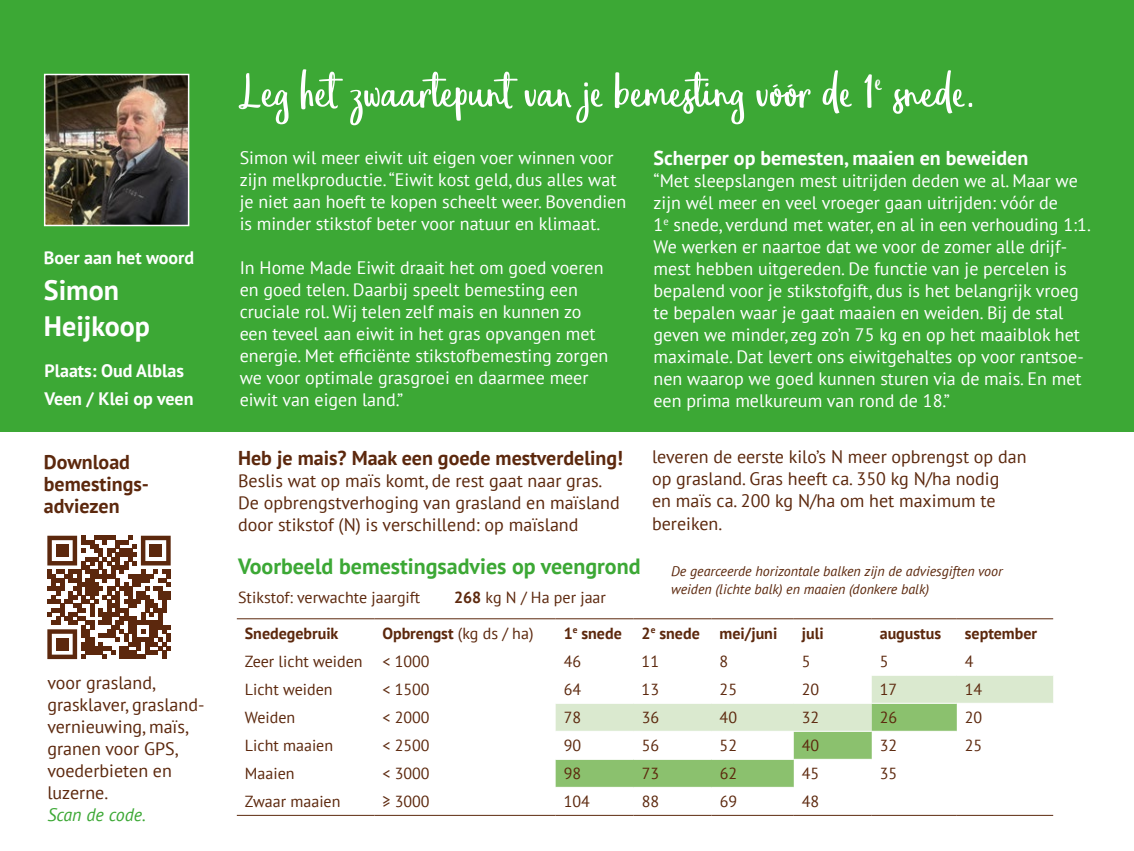
<style>
.page{position:relative;width:1134px;height:851px;background:#fff}
.page>*{position:absolute;margin:0;border:0;box-sizing:border-box;transform-origin:0 0}
.t1{font:52px "Eufoniem One";color:#fff}
.t2{font:700 28px/36px "PT Sans";color:#fff}
.t3{font:700 22px "PT Sans";color:#3ca835}
.t4{font:700 20px/22px "PT Sans";color:#5c280d}
.t5{font:700 20px "PT Sans";color:#fff}
.t6{font:18px/22px "PT Sans";color:#fff}
.t7{font:18px/22px "PT Sans";color:#5c280d}
.t8{font:700 18px/28px "PT Sans";color:#fff}
.t9{font:italic 18px "PT Sans";color:#3ca835}
.t10{font:16px "PT Sans";color:#5c280d}
.t11{font:700 16px "PT Sans";color:#5c280d}
.t12{font:italic 14px/18px "PT Sans";color:#5c280d}
.s1{font-weight:700}
.s2{font-weight:400}
</style>
<div class="page">
<div style="left:0;top:0;width:1134px;height:431px;background:#3ca835"></div>
<img style="left:47px;top:77px;width:139px;height:146px">
<div style="left:44px;top:74px;width:145px;height:152px;border:2px solid #fff"></div>
<svg style="left:47px;top:535px;width:124px;height:124px"></svg>
<div style="left:56px;top:544px;width:13px;height:13px;background:#5c280d"></div>
<div style="left:149px;top:544px;width:13px;height:13px;background:#5c280d"></div>
<div style="left:56px;top:637px;width:13px;height:13px;background:#5c280d"></div>
<svg style="left:556px;top:675px;width:497px;height:111px"></svg>
<hr style="left:556px;top:702px;width:78px;height:1px;background:#fff">
<hr style="left:634px;top:702px;width:77px;height:1px;background:#fff">
<hr style="left:711px;top:702px;width:83px;height:1px;background:#fff">
<hr style="left:794px;top:702px;width:78px;height:1px;background:#fff">
<hr style="left:872px;top:702px;width:85px;height:1px;background:#fff">
<hr style="left:957px;top:702px;width:96px;height:1px;background:#fff">
<hr style="left:556px;top:730px;width:78px;height:1px;background:#fff">
<hr style="left:634px;top:730px;width:77px;height:1px;background:#fff">
<hr style="left:711px;top:730px;width:83px;height:1px;background:#fff">
<hr style="left:794px;top:730px;width:78px;height:1px;background:#fff">
<hr style="left:872px;top:730px;width:85px;height:1px;background:#fff">
<hr style="left:957px;top:730px;width:96px;height:1px;background:#fff">
<hr style="left:556px;top:758px;width:78px;height:1px;background:#fff">
<hr style="left:634px;top:758px;width:77px;height:1px;background:#fff">
<hr style="left:711px;top:758px;width:83px;height:1px;background:#fff">
<hr style="left:794px;top:758px;width:78px;height:1px;background:#fff">
<hr style="left:872px;top:758px;width:85px;height:1px;background:#fff">
<hr style="left:957px;top:758px;width:96px;height:1px;background:#fff">
<hr style="left:237px;top:814px;width:137px;height:1px;background:#5c280d">
<hr style="left:374px;top:814px;width:182px;height:1px;background:#5c280d">
<hr style="left:556px;top:814px;width:78px;height:1px;background:#5c280d">
<hr style="left:634px;top:814px;width:77px;height:1px;background:#5c280d">
<hr style="left:711px;top:814px;width:83px;height:1px;background:#5c280d">
<hr style="left:794px;top:814px;width:78px;height:1px;background:#5c280d">
<hr style="left:872px;top:814px;width:85px;height:1px;background:#5c280d">
<hr style="left:957px;top:814px;width:96px;height:1px;background:#5c280d">
<hr style="left:237px;top:618px;width:137px;height:1px;background:#5c280d">
<hr style="left:374px;top:618px;width:182px;height:1px;background:#5c280d">
<hr style="left:556px;top:618px;width:78px;height:1px;background:#5c280d">
<hr style="left:634px;top:618px;width:77px;height:1px;background:#5c280d">
<hr style="left:711px;top:618px;width:83px;height:1px;background:#5c280d">
<hr style="left:794px;top:618px;width:78px;height:1px;background:#5c280d">
<hr style="left:872px;top:618px;width:85px;height:1px;background:#5c280d">
<hr style="left:957px;top:618px;width:96px;height:1px;background:#5c280d">
<p class="t8" style="left:44px;top:243px;width:152px">Boer aan het woord</p>
<h2 class="t2" style="left:44px;top:272px;width:108px">Simon<br>Heijkoop</h2>
<p class="t8" style="left:45px;top:356px;width:151px">Plaats: Oud Alblas<br>Veen / Klei op veen</p>
<p class="t4" style="left:44px;top:450px;width:107px">Download bemestings&shy;adviezen</p>
<p class="t7" style="left:47px;top:670px;width:159px">voor grasland, grasklaver, grasland&shy;vernieuwing, maïs, granen voor GPS, voederbieten en luzerne.</p>
<p class="t9" style="left:47px;top:802px;width:100px">Scan de code.</p>
<h1 class="t1" style="left:238px;top:65px;width:739px">Leg het zwaartepunt van je bemesting vóór de 1<sup>e</sup> snede.</h1>
<p class="t6" style="left:240px;top:146px;width:388px">Simon wil meer eiwit uit eigen voer winnen voor zijn melkproductie. “Eiwit kost geld, dus alles wat je niet aan hoeft te kopen scheelt weer. Bovendien is minder stikstof beter voor natuur en klimaat.</p>
<p class="t6" style="left:240px;top:256px;width:370px">In Home Made Eiwit draait het om goed voeren en goed telen. Daarbij speelt bemesting een cruciale rol. Wij telen zelf mais en kunnen zo een teveel aan eiwit in het gras opvangen met energie. Met efficiënte stikstofbemesting zorgen we voor optimale grasgroei en daarmee meer eiwit van eigen land.”</p>
<p class="t5" style="left:654px;top:145px;width:376px">Scherper op bemesten, maaien en beweiden</p>
<p class="t6" style="left:654px;top:169px;width:439px">“Met sleepslangen mest uitrijden deden we al. Maar we zijn wél meer en veel vroeger gaan uitrijden: vóór de<br>1<sup>e</sup> snede, verdund met water, en al in een verhouding 1:1.<br>We werken er naartoe dat we voor de zomer alle drijf&shy;mest hebben uitgereden. De functie van je percelen is bepalend voor je stikstofgift, dus is het belangrijk vroeg te bepalen waar je gaat maaien en weiden. Bij de stal geven we minder, zeg zo’n 75 kg en op het maaiblok het maximale. Dat levert ons eiwitgehaltes op voor rantsoe&shy;nen waarop we goed kunnen sturen via de mais. En met een prima melkureum van rond de 18.”</p>
<p class="t4" style="left:238px;top:446px;width:386px">Heb je mais? Maak een goede mestverdeling!</p>
<p class="t7" style="left:238px;top:469px;width:383px">Beslis wat op maïs komt, de rest gaat naar gras.<br>De opbrengstverhoging van grasland en maïsland door stikstof (N) is verschillend: op maïsland</p>
<p class="t3" style="left:238px;top:552px;width:404px">Voorbeeld bemestingsadvies op veengrond</p>
<p class="t10" style="left:238px;top:587px;width:184px">Stikstof: verwachte jaargift</p>
<p class="t10" style="left:454px;top:587px;width:153px"><span class="s1">268</span> kg N / Ha per jaar</p>
<p class="t7" style="left:652px;top:445px;width:376px">leveren de eerste kilo’s N meer opbrengst op dan op grasland. Gras heeft ca. 350 kg N/ha nodig<br>en maïs ca. 200 kg N/ha om het maximum te bereiken.</p>
<p class="t12" style="left:671px;top:561px;width:333px">De gearceerde horizontale balken zijn de adviesgiften voor weiden (lichte balk) en maaien (donkere balk)</p>
<p class="t11" style="left:245px;top:622px;width:95px">Snedegebruik</p>
<p class="t11" style="left:382px;top:622px;width:153px">Opbrengst <span class="s2">(kg ds / ha)</span></p>
<p class="t11" style="left:564px;top:622px;width:215px">1<sup>e</sup> snede 2<sup>e</sup> snede mei/juni</p>
<p class="t11" style="left:802px;top:622px;width:23px">juli</p>
<p class="t11" style="left:880px;top:622px;width:63px">augustus</p>
<p class="t11" style="left:965px;top:622px;width:74px">september</p>
<p class="t10" style="left:245px;top:650px;width:186px">Zeer licht weiden &lt; 1000</p>
<p class="t10" style="left:564px;top:650px;width:19px">46</p>
<p class="t10" style="left:642px;top:650px;width:19px">11</p>
<p class="t10" style="left:720px;top:650px;width:10px">8</p>
<p class="t10" style="left:802px;top:650px;width:10px">5</p>
<p class="t10" style="left:880px;top:650px;width:10px">5</p>
<p class="t10" style="left:965px;top:650px;width:10px">4</p>
<p class="t10" style="left:245px;top:679px;width:89px">Licht weiden</p>
<p class="t10" style="left:382px;top:679px;width:49px">&lt; 1500</p>
<p class="t10" style="left:564px;top:679px;width:19px">64</p>
<p class="t10" style="left:642px;top:679px;width:19px">13</p>
<p class="t10" style="left:720px;top:679px;width:19px">25</p>
<p class="t10" style="left:802px;top:679px;width:19px">20</p>
<p class="t10" style="left:880px;top:679px;width:19px">17</p>
<p class="t10" style="left:965px;top:679px;width:19px">14</p>
<p class="t10" style="left:245px;top:707px;width:52px">Weiden</p>
<p class="t10" style="left:382px;top:707px;width:49px">&lt; 2000</p>
<p class="t10" style="left:564px;top:707px;width:19px">78</p>
<p class="t10" style="left:642px;top:707px;width:19px">36</p>
<p class="t10" style="left:720px;top:707px;width:19px">40</p>
<p class="t10" style="left:802px;top:707px;width:19px">32</p>
<p class="t10" style="left:880px;top:707px;width:19px">26</p>
<p class="t10" style="left:965px;top:707px;width:19px">20</p>
<p class="t10" style="left:245px;top:735px;width:90px">Licht maaien</p>
<p class="t10" style="left:382px;top:735px;width:49px">&lt; 2500</p>
<p class="t10" style="left:564px;top:735px;width:19px">90</p>
<p class="t10" style="left:642px;top:735px;width:19px">56</p>
<p class="t10" style="left:720px;top:735px;width:19px">52</p>
<p class="t10" style="left:802px;top:735px;width:19px">40</p>
<p class="t10" style="left:880px;top:735px;width:19px">32</p>
<p class="t10" style="left:965px;top:735px;width:19px">25</p>
<p class="t10" style="left:245px;top:763px;width:51px">Maaien</p>
<p class="t10" style="left:382px;top:763px;width:49px">&lt; 3000</p>
<p class="t10" style="left:564px;top:763px;width:19px">98</p>
<p class="t10" style="left:642px;top:763px;width:19px">73</p>
<p class="t10" style="left:720px;top:763px;width:19px">62</p>
<p class="t10" style="left:802px;top:763px;width:19px">45</p>
<p class="t10" style="left:880px;top:763px;width:19px">35</p>
<p class="t10" style="left:245px;top:791px;width:97px">Zwaar maaien</p>
<p class="t10" style="left:382px;top:791px;width:49px">≥ 3000</p>
<p class="t10" style="left:564px;top:791px;width:28px">104</p>
<p class="t10" style="left:642px;top:791px;width:19px">88</p>
<p class="t10" style="left:720px;top:791px;width:19px">69</p>
<p class="t10" style="left:802px;top:791px;width:19px">48</p>
</div>
